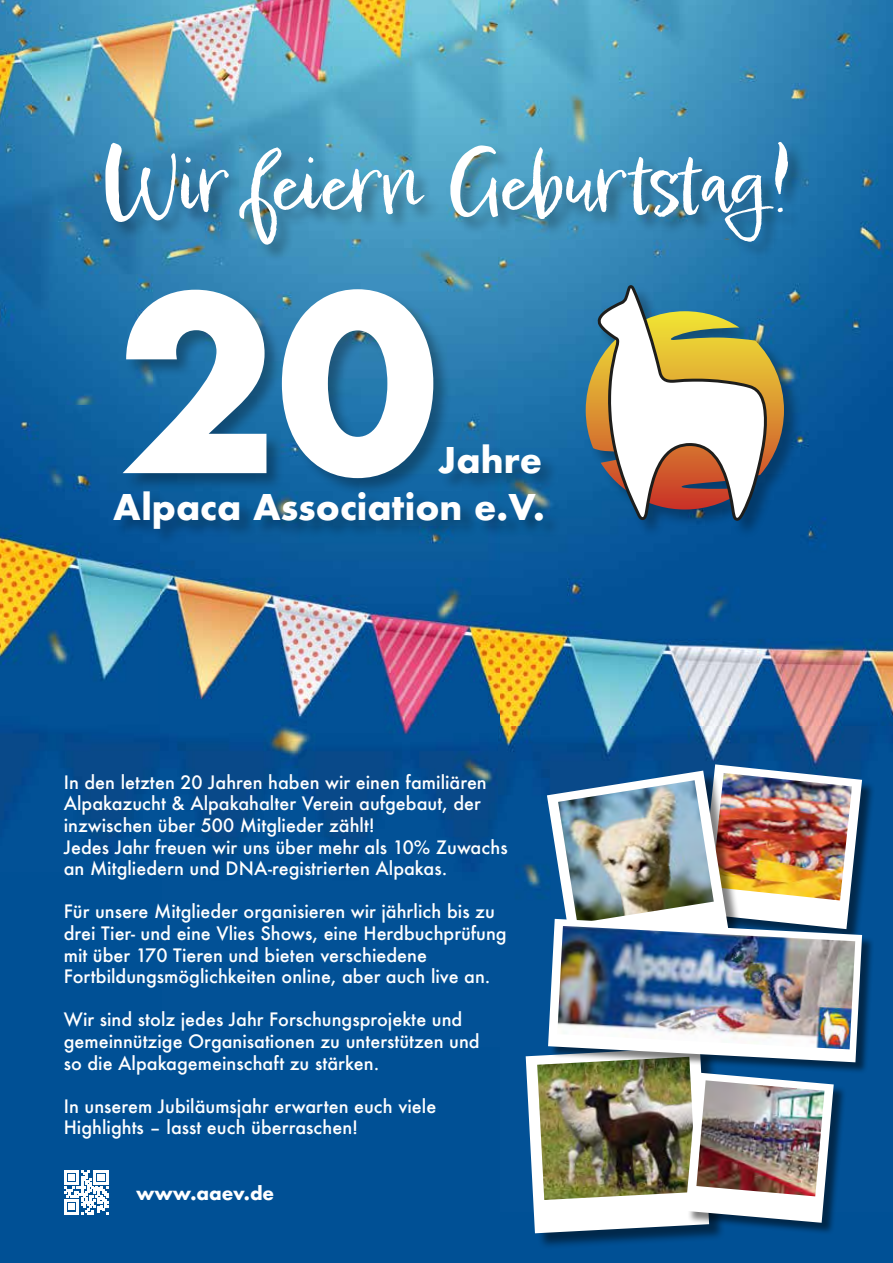
<style>
.page{position:relative;width:893px;height:1263px;background:#fff}
.page>*{position:absolute;margin:0;border:0;box-sizing:border-box;transform-origin:0 0}
.t1{font:700 237px "Futura";color:#fff}
.t2{font:82.5px "Epicursive Script";color:#fff}
.t3{font:700 34.5px/46.5px "Futura";color:#fff;text-align:right}
.t4{font:500 18px/21.6px "Futura";color:#fff}
.t5{font:700 18px "Futura";color:#fff}
</style>
<div class="page">
<img style="left:0;top:0;width:32px;height:223px">
<img style="left:32px;top:0;width:466px;height:223px">
<img style="left:498px;top:0;width:395px;height:726px">
<img style="left:0;top:223px;width:500px;height:183px">
<img style="left:0;top:406px;width:160px;height:857px">
<img style="left:160px;top:547px;width:340px;height:500px">
<img style="left:498px;top:726px;width:395px;height:537px">
<div style="left:160px;top:1047px;width:340px;height:216px;background:#005095"></div>
<div style="left:702px;top:766px;width:174px;height:177px;background:#000;opacity:.5"></div>
<div style="left:528px;top:1049px;width:198px;height:201px;background:#000;opacity:.5"></div>
<div style="left:549px;top:920px;width:325px;height:154px;background:#000;opacity:.5"></div>
<img style="left:526px;top:764px;width:336px;height:469px">
<img style="left:696px;top:1080px;width:128px;height:116px">
<div style="left:105px;top:142px;width:701px;height:121px;background:#000;opacity:.3"></div>
<div style="left:585px;top:285px;width:217px;height:254px;background:#000;opacity:.3"></div>
<svg style="left:586px;top:285px;width:198px;height:236px"></svg>
<div style="left:114px;top:289px;width:447px;height:258px;background:#000;opacity:.3"></div>
<svg style="left:64px;top:1170px;width:44px;height:44px"></svg>
<h2 class="t2" style="left:102px;top:130px;width:691px">Wir feiern Geburtstag!</h2>
<h1 class="t1" style="left:116px;top:213px;width:324px">20</h1>
<h3 class="t3" style="left:113px;top:437px;width:433px">Jahre<br>Alpaca Association e.V.</h3>
<p class="t4" style="left:64px;top:771px;width:445px">In den letzten 20 Jahren haben wir einen familiären Alpakazucht &amp; Alpakahalter Verein aufgebaut, der inzwischen über 500 Mitglieder zählt!<br>Jedes Jahr freuen wir uns über mehr als 10% Zuwachs an Mitgliedern und DNA-registrierten Alpakas.</p>
<p class="t4" style="left:64px;top:901px;width:444px">Für unsere Mitglieder organisieren wir jährlich bis zu drei Tier- und eine Vlies Shows, eine Herdbuchprüfung mit über 170 Tieren und bieten verschiedene Fortbildungsmöglichkeiten online, aber auch live an.</p>
<p class="t4" style="left:64px;top:1009px;width:417px">Wir sind stolz jedes Jahr Forschungsprojekte und gemeinnützige Organisationen zu unterstützen und so die Alpakagemeinschaft zu stärken.</p>
<p class="t4" style="left:64px;top:1095px;width:374px">In unserem Jubiläumsjahr erwarten euch viele<br>Highlights – lasst euch überraschen!</p>
<p class="t5" style="left:136px;top:1180px;width:140px">www.aaev.de</p>
</div>
